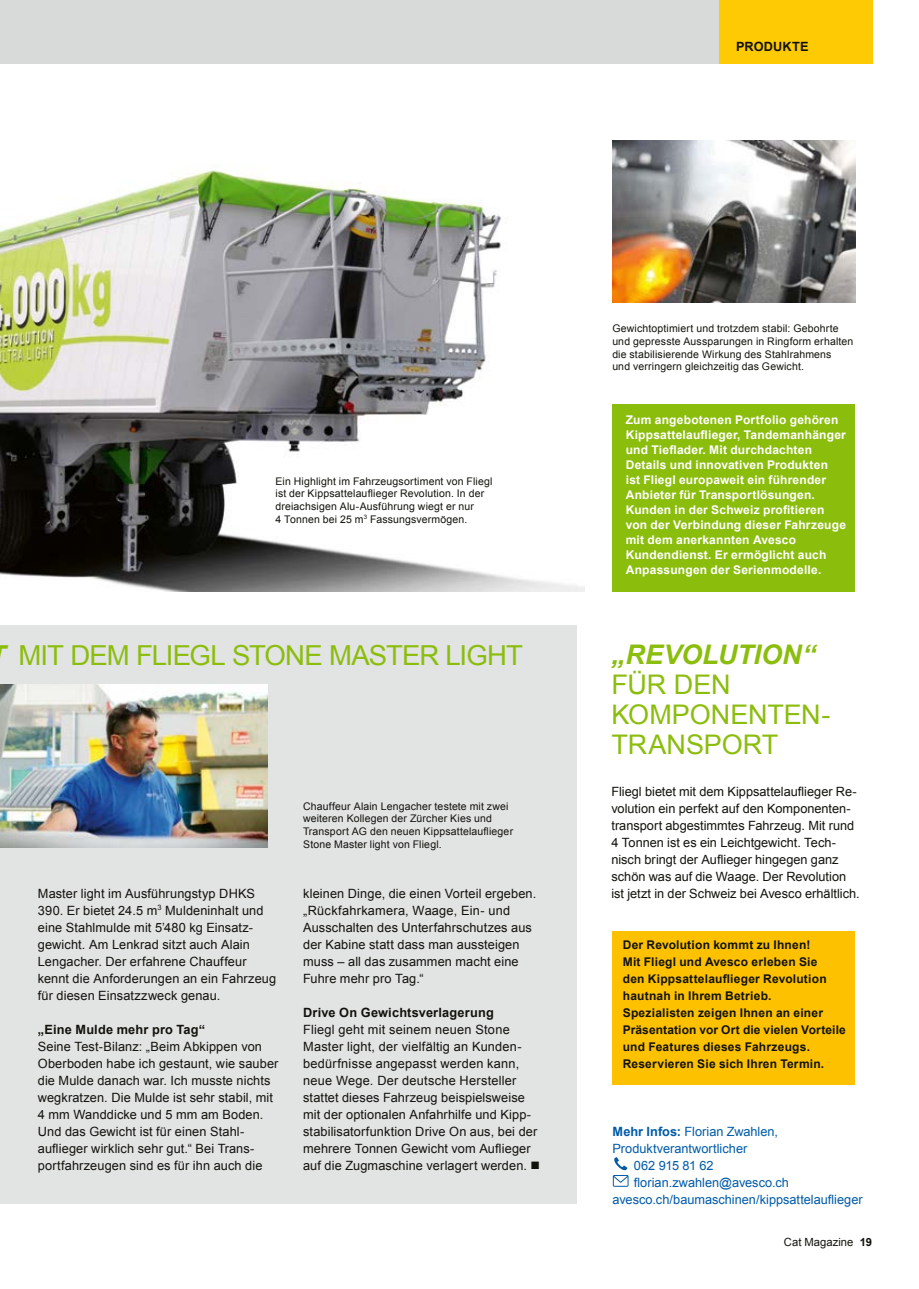
<style>
.page{position:relative;width:919px;height:1289px;background:#fff}
.page>*{position:absolute;margin:0;border:0;box-sizing:border-box;transform-origin:0 0}
.t1{font:27.6px "Arial";letter-spacing:-.035em;color:#8bbd0d}
.t2{font:27px/30px "Arial";letter-spacing:-.005em;color:#8bbd0d}
.t3{font:italic 700 27px "Arial";letter-spacing:.005em;color:#8bbd0d}
.t4{font:12.75px/17px "Arial";letter-spacing:.01em;color:#12120d}
.t5{font:12.75px "Arial";color:#005ba8}
.t6{font:700 12.75px "Arial";letter-spacing:.015em;color:#12120d}
.t7{font:700 12px/15px "Arial";letter-spacing:.015em;color:#fff}
.t8{font:700 12px/17px "Arial";letter-spacing:.015em;color:#12120d}
.t9{font:11.25px "Arial";color:#12120d}
.t10{font:10.5px/12.8px "Arial";letter-spacing:.015em;color:#12120d}
.s1{font-weight:700}
</style>
<div class="page">
<img style="left:0;top:165px;width:584px;height:426px">
<div style="left:0;top:625px;width:577px;height:578px;background:#e2e3e3"></div>
<div style="left:0;top:0;width:719px;height:64px;background:#d8dada"></div>
<div style="left:719px;top:0;width:153px;height:64px;background:#feca03"></div>
<div style="left:612px;top:404px;width:243px;height:187px;background:#8bbd0d"></div>
<div style="left:612px;top:931px;width:243px;height:153px;background:#fdc100"></div>
<img style="left:0;top:684px;width:268px;height:163px">
<img style="left:612px;top:140px;width:243px;height:162px">
<svg style="left:612px;top:1157px;width:16px;height:29px"></svg>
<p class="t6" style="left:736px;top:38px;width:74px">PRODUKTE</p>
<p class="t10" style="left:275px;top:474px;width:218px">Ein Highlight im Fahrzeugsortiment von Fliegl ist der Kippsattelauflieger Revolution. In der dreiachsigen Alu-Ausführung wiegt er nur<br>4 Tonnen bei 25 m<sup>3</sup> Fassungsvermögen.</p>
<p class="t10" style="left:612px;top:322px;width:242px">Gewichtoptimiert und trotzdem stabil: Gebohrte und gepresste Aussparungen in Ringform erhalten die stabilisierende Wirkung des Stahlrahmens<br>und verringern gleichzeitig das Gewicht.</p>
<p class="t7" style="left:625px;top:412px;width:222px">Zum angebotenen Portfolio gehören Kippsattelauflieger, Tandemanhänger und Tieflader. Mit durchdachten Details und innovativen Produkten<br>ist Fliegl europaweit ein führender Anbieter für Transportlösungen.<br>Kunden in der Schweiz profitieren von der Verbindung dieser Fahrzeuge mit dem anerkannten Avesco Kundendienst. Er ermöglicht auch Anpassungen der Serienmodelle.</p>
<h1 class="t1" style="left:18px;top:636px;width:506px">MIT DEM FLIEGL STONE MASTER LIGHT</h1>
<h2 class="t3" style="left:611px;top:637px;width:207px">„REVOLUTION“</h2>
<h2 class="t2" style="left:611px;top:670px;width:220px">FÜR DEN<br>KOMPONENTEN-<br>TRANSPORT</h2>
<p class="t4" style="left:38px;top:884px;width:240px">Master light im Ausführungstyp DHKS 390. Er bietet 24.5 m<sup>3</sup> Muldeninhalt und eine Stahlmulde mit 5’480 kg Einsatz&shy;gewicht. Am Lenkrad sitzt auch Alain Lengacher. Der erfahrene Chauffeur kennt die Anforderungen an ein Fahrzeug für diesen Einsatzzweck genau.</p>
<p class="t6" style="left:38px;top:1020px;width:169px">„Eine Mulde mehr pro Tag“</p>
<p class="t4" style="left:38px;top:1037px;width:242px">Seine Test-Bilanz: „Beim Abkippen von Oberboden habe ich gestaunt, wie sauber die Mulde danach war. Ich musste nichts wegkratzen. Die Mulde ist sehr stabil, mit 4 mm Wanddicke und 5 mm am Boden.<br>Und das Gewicht ist für einen Stahl&shy;auflieger wirklich sehr gut.“ Bei Trans&shy;portfahrzeugen sind es für ihn auch die</p>
<p class="t10" style="left:303px;top:799px;width:211px">Chauffeur Alain Lengacher testete mit zwei weiteren Kollegen der Zürcher Kies und Transport AG den neuen Kippsattelauflieger Stone Master light von Fliegl.</p>
<p class="t4" style="left:303px;top:884px;width:234px">kleinen Dinge, die einen Vorteil ergeben. „Rückfahrkamera, Waage, Ein- und Ausschalten des Unterfahrschutzes aus der Kabine statt dass man aussteigen muss – all das zusammen macht eine Fuhre mehr pro Tag.“</p>
<p class="t6" style="left:303px;top:1003px;width:192px">Drive On Gewichtsverlagerung</p>
<p class="t4" style="left:303px;top:1020px;width:238px">Fliegl geht mit seinem neuen Stone Master light, der vielfältig an Kunden&shy;bedürfnisse angepasst werden kann, neue Wege. Der deutsche Hersteller stattet dieses Fahrzeug beispielsweise mit der optionalen Anfahrhilfe und Kipp&shy;stabilisatorfunktion Drive On aus, bei der mehrere Tonnen Gewicht vom Auflieger auf die Zugmaschine verlagert werden. ■</p>
<p class="t4" style="left:611px;top:782px;width:250px">Fliegl bietet mit dem Kippsattelauflieger Re&shy;volution ein perfekt auf den Komponenten&shy;transport abgestimmtes Fahrzeug. Mit rund 4 Tonnen ist es ein Leichtgewicht. Tech&shy;nisch bringt der Auflieger hingegen ganz schön was auf die Waage. Der Revolution ist jetzt in der Schweiz bei Avesco erhältlich.</p>
<p class="t8" style="left:622px;top:936px;width:224px">Der Revolution kommt zu Ihnen!<br>Mit Fliegl und Avesco erleben Sie<br>den Kippsattelauflieger Revolution hautnah in Ihrem Betrieb.<br>Spezialisten zeigen Ihnen an einer Präsentation vor Ort die vielen Vorteile und Features dieses Fahrzeugs.<br>Reservieren Sie sich Ihren Termin.</p>
<p class="t5" style="left:612px;top:1122px;width:167px"><span class="s1">Mehr Infos:</span> Florian Zwahlen,</p>
<p class="t5" style="left:612px;top:1139px;width:136px">Produktverantwortlicher</p>
<p class="t5" style="left:633px;top:1157px;width:81px">062 915 81 62</p>
<p class="t5" style="left:633px;top:1174px;width:157px">florian.zwahlen@avesco.ch</p>
<p class="t5" style="left:612px;top:1191px;width:252px">avesco.ch/baumaschinen/kippsattelauflieger</p>
<p class="t9" style="left:783px;top:1235px;width:89px">Cat Magazine <span class="s1">1 9</span></p>
</div>
